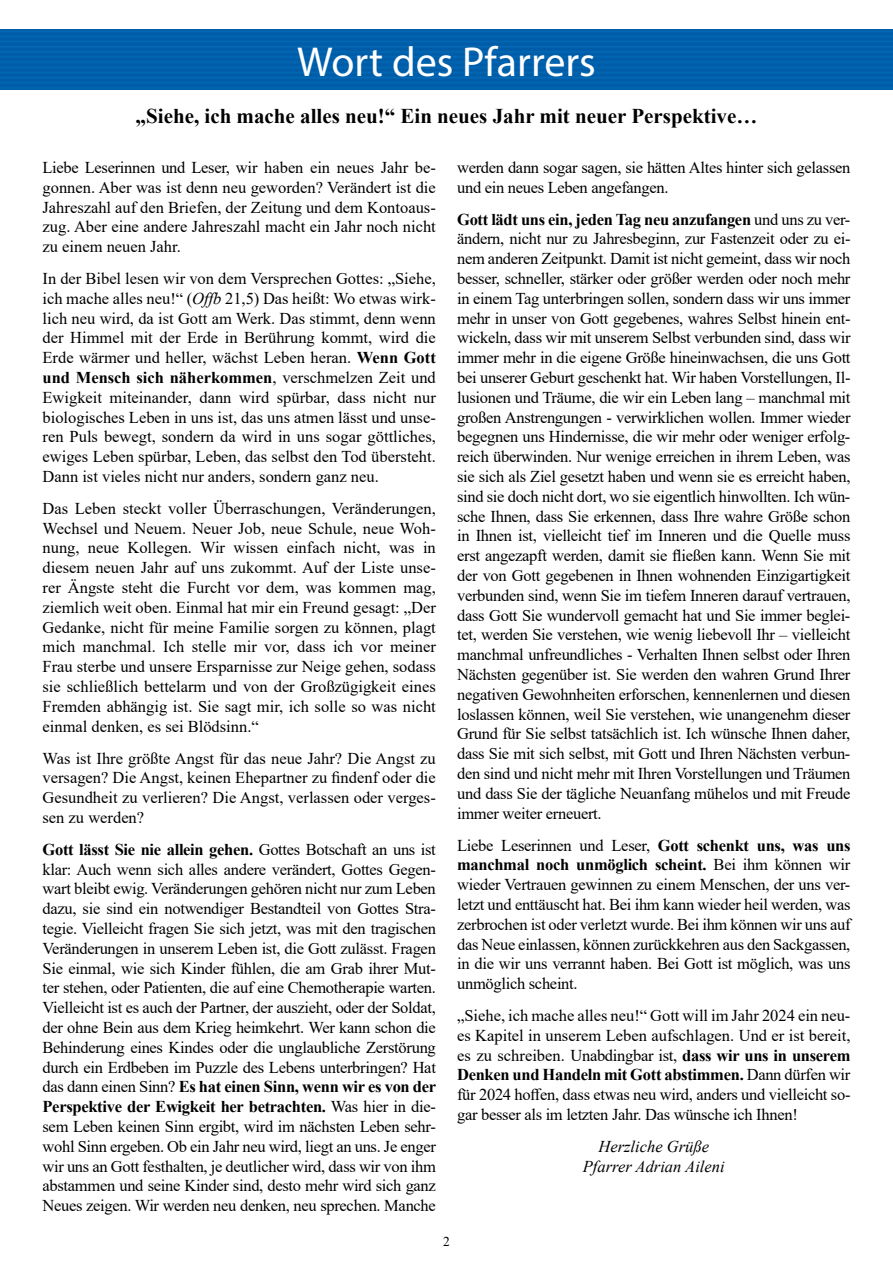
<style>
.page{position:relative;width:893px;height:1263px;background:#fff}
.page>*{position:absolute;margin:0;border:0;box-sizing:border-box;transform-origin:0 0}
.t1{font:42px "Myriad Pro";color:#fff}
.t2{font:700 21px "Times New Roman";color:#000}
.t3{font:16.5px/19.8px "Times New Roman";letter-spacing:-.02em;color:#000;text-align:justify}
.t4{font:italic 16.5px/19.8px "Times New Roman";color:#000;text-align:center}
.t5{font:13.5px "Times New Roman";color:#000}
.s1{font-style:italic}
.s2{font-weight:700}
</style>
<div class="page">
<div style="left:0;top:30px;width:893px;height:59px;background:#005fab"></div>
<h1 class="t1" style="left:297px;top:36px;width:300px">Wort des Pfarrers</h1>
<p class="t2" style="left:136px;top:100px;width:623px">„Siehe, ich mache alles neu!“ Ein neues Jahr mit neuer Perspektive…</p>
<p class="t3" style="left:43px;top:157px;width:395px">Liebe Leserinnen und Leser, wir haben ein neues Jahr be&shy;gonnen. Aber was ist denn neu geworden? Verändert ist die Jahreszahl auf den Briefen, der Zeitung und dem Kontoaus&shy;zug. Aber eine andere Jahreszahl macht ein Jahr noch nicht zu einem neuen Jahr.</p>
<p class="t3" style="left:43px;top:268px;width:395px">In der Bibel lesen wir von dem Versprechen Gottes: „Siehe, ich mache alles neu!“ (<span class="s1">Offb</span> 21,5) Das heißt: Wo etwas wirk&shy;lich neu wird, da ist Gott am Werk. Das stimmt, denn wenn der Himmel mit der Erde in Berührung kommt, wird die Erde wärmer und heller, wächst Leben heran. <span class="s2">Wenn Gott und Mensch sich näherkommen</span>, verschmelzen Zeit und Ewigkeit miteinander, dann wird spürbar, dass nicht nur biologisches Leben in uns ist, das uns atmen lässt und unse&shy;ren Puls bewegt, sondern da wird in uns sogar göttliches, ewiges Leben spürbar, Leben, das selbst den Tod übersteht.<br>Dann ist vieles nicht nur anders, sondern ganz neu.</p>
<p class="t3" style="left:43px;top:498px;width:395px">Das Leben steckt voller Überraschungen, Veränderungen, Wechsel und Neuem. Neuer Job, neue Schule, neue Woh&shy;nung, neue Kollegen. Wir wissen einfach nicht, was in diesem neuen Jahr auf uns zukommt. Auf der Liste unse&shy;rer Ängste steht die Furcht vor dem, was kommen mag, ziemlich weit oben. Einmal hat mir ein Freund gesagt: „Der Gedanke, nicht für meine Familie sorgen zu können, plagt mich manchmal. Ich stelle mir vor, dass ich vor meiner Frau sterbe und unsere Ersparnisse zur Neige gehen, sodass sie schließlich bettelarm und von der Großzügigkeit eines Fremden abhängig ist. Sie sagt mir, ich solle so was nicht einmal denken, es sei Blödsinn.“</p>
<p class="t3" style="left:43px;top:747px;width:395px">Was ist Ihre größte Angst für das neue Jahr? Die Angst zu versagen? Die Angst, keinen Ehepartner zu findenf oder die Gesundheit zu verlieren? Die Angst, verlassen oder verges&shy;sen zu werden?</p>
<p class="t3" style="left:43px;top:839px;width:395px"><span class="s2">Gott lässt Sie nie allein gehen.</span> Gottes Botschaft an uns ist klar: Auch wenn sich alles andere verändert, Gottes Gegen&shy;wart bleibt ewig. Veränderungen gehören nicht nur zum Leben dazu, sie sind ein notwendiger Bestandteil von Gottes Stra&shy;tegie. Vielleicht fragen Sie sich jetzt, was mit den tragischen Veränderungen in unserem Leben ist, die Gott zulässt. Fragen Sie einmal, wie sich Kinder fühlen, die am Grab ihrer Mut&shy;ter stehen, oder Patienten, die auf eine Chemotherapie warten.<br>Vielleicht ist es auch der Partner, der auszieht, oder der Soldat, der ohne Bein aus dem Krieg heimkehrt. Wer kann schon die Behinderung eines Kindes oder die unglaubliche Zerstörung durch ein Erdbeben im Puzzle des Lebens unterbringen? Hat das dann einen Sinn? <span class="s2">Es hat einen Sinn, wenn wir es von der Perspektive der Ewigkeit her betrachten.</span> Was hier in die&shy;sem Leben keinen Sinn ergibt, wird im nächsten Leben sehr&shy;wohl Sinn ergeben. Ob ein Jahr neu wird, liegt an uns. Je enger wir uns an Gott festhalten, je deutlicher wird, dass wir von ihm abstammen und seine Kinder sind, desto mehr wird sich ganz Neues zeigen. Wir werden neu denken, neu sprechen. Manche</p>
<p class="t3" style="left:457px;top:157px;width:395px">werden dann sogar sagen, sie hätten Altes hinter sich gelassen und ein neues Leben angefangen.</p>
<p class="t3" style="left:457px;top:209px;width:395px"><span class="s2">Gott lädt uns ein, jeden Tag neu anzufangen</span> und uns zu ver&shy;ändern, nicht nur zu Jahresbeginn, zur Fastenzeit oder zu ei&shy;nem anderen Zeitpunkt. Damit ist nicht gemeint, dass wir noch besser, schneller, stärker oder größer werden oder noch mehr in einem Tag unterbringen sollen, sondern dass wir uns immer mehr in unser von Gott gegebenes, wahres Selbst hinein ent&shy;wickeln, dass wir mit unserem Selbst verbunden sind, dass wir immer mehr in die eigene Größe hineinwachsen, die uns Gott bei unserer Geburt geschenkt hat. Wir haben Vorstellungen, Il&shy;lusionen und Träume, die wir ein Leben lang – manchmal mit großen Anstrengungen - verwirklichen wollen. Immer wieder begegnen uns Hindernisse, die wir mehr oder weniger erfolg&shy;reich überwinden. Nur wenige erreichen in ihrem Leben, was sie sich als Ziel gesetzt haben und wenn sie es erreicht haben, sind sie doch nicht dort, wo sie eigentlich hinwollten. Ich wün&shy;sche Ihnen, dass Sie erkennen, dass Ihre wahre Größe schon in Ihnen ist, vielleicht tief im Inneren und die Quelle muss erst angezapft werden, damit sie fließen kann. Wenn Sie mit der von Gott gegebenen in Ihnen wohnenden Einzigartigkeit verbunden sind, wenn Sie im tiefem Inneren darauf vertrauen, dass Gott Sie wundervoll gemacht hat und Sie immer beglei&shy;tet, werden Sie verstehen, wie wenig liebevoll Ihr – vielleicht manchmal unfreundliches - Verhalten Ihnen selbst oder Ihren Nächsten gegenüber ist. Sie werden den wahren Grund Ihrer negativen Gewohnheiten erforschen, kennenlernen und diesen loslassen können, weil Sie verstehen, wie unangenehm dieser Grund für Sie selbst tatsächlich ist. Ich wünsche Ihnen daher, dass Sie mit sich selbst, mit Gott und Ihren Nächsten verbun&shy;den sind und nicht mehr mit Ihren Vorstellungen und Träumen und dass Sie der tägliche Neuanfang mühelos und mit Freude immer weiter erneuert.</p>
<p class="t3" style="left:457px;top:834px;width:395px">Liebe Leserinnen und Leser, <span class="s2">Gott schenkt uns, was uns manchmal noch unmöglich scheint.</span> Bei ihm können wir wieder Vertrauen gewinnen zu einem Menschen, der uns ver&shy;letzt und enttäuscht hat. Bei ihm kann wieder heil werden, was zerbrochen ist oder verletzt wurde. Bei ihm können wir uns auf das Neue einlassen, können zurückkehren aus den Sackgassen, in die wir uns verrannt haben. Bei Gott ist möglich, was uns unmöglich scheint.</p>
<p class="t3" style="left:457px;top:1005px;width:395px">„Siehe, ich mache alles neu!“ Gott will im Jahr 2024 ein neu&shy;es Kapitel in unserem Leben aufschlagen. Und er ist bereit, es zu schreiben. Unabdingbar ist, <span class="s2">dass wir uns in unserem Denken und Handeln mit Gott abstimmen.</span> Dann dürfen wir für 2024 hoffen, dass etwas neu wird, anders und vielleicht so&shy;gar besser als im letzten Jahr. Das wünsche ich Ihnen!</p>
<p class="t4" style="left:583px;top:1136px;width:143px">Herzliche Grüße<br>Pfarrer Adrian Aileni</p>
<p class="t5" style="left:443px;top:1232px;width:8px">2</p>
</div>
